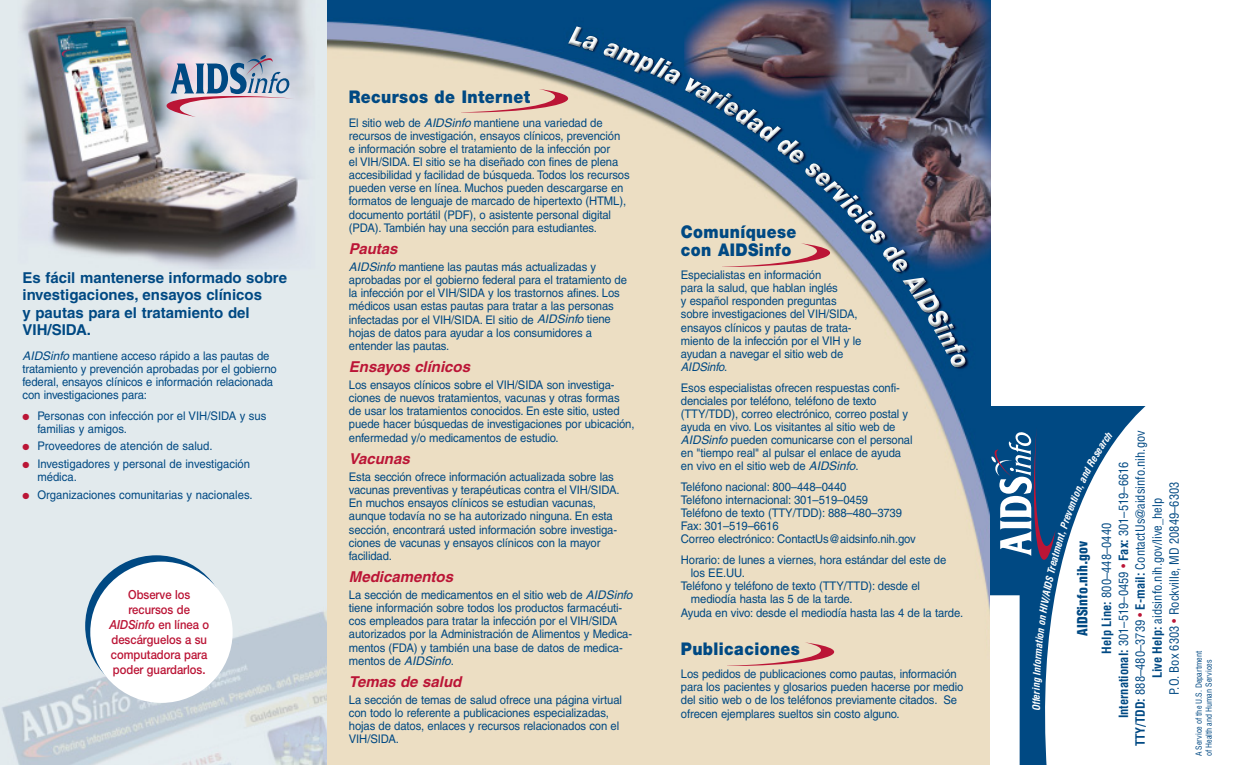
<style>
.page{position:relative;width:1238px;height:765px;background:#fff}
.page>*{position:absolute;margin:0;border:0;box-sizing:border-box;transform-origin:0 0}
.t1{font:900 17.5px/17.5px "Helvetica Neue";letter-spacing:.025em;color:#004983;scale:.9 1}
.t2{font:700 15px/17.5px "Helvetica";color:#004983}
.t3{font:italic 700 15px "Helvetica";color:#bb1536}
.t4{font:900 condensed 13.75px "Helvetica";color:#004983}
.t5{font:condensed 12.5px/16.9px "Helvetica";color:#004983;text-align:center}
.t6{font:500 12.5px/15px "Helvetica Neue";color:#bb1536;text-align:center;scale:.9 1}
.t7{font:11.88px/13.1px "Helvetica";letter-spacing:-.01em;color:#004983;scale:.95 1}
.t8{font:italic 700 condensed 10px "Helvetica";color:#fff}
.t9{font:condensed 8.12px/10px "Helvetica";color:#004983}
.s1{font-style:italic}
.s2{color:#bb1536}
.s3{font-weight:700}
</style>
<div class="page">
<img style="left:326px;top:0;width:664px;height:765px">
<img style="left:568px;top:26px;width:30px;height:25px">
<img style="left:603px;top:43px;width:98px;height:50px">
<img style="left:695px;top:85px;width:86px;height:57px">
<img style="left:776px;top:139px;width:29px;height:26px">
<img style="left:804px;top:162px;width:69px;height:62px">
<img style="left:860px;top:219px;width:26px;height:25px">
<img style="left:881px;top:246px;width:27px;height:27px">
<img style="left:902px;top:278px;width:64px;height:90px">
<svg style="left:0;top:0;width:326px;height:765px;background:#cbd1d5"></svg>
<svg style="left:166px;top:55px;width:128px;height:62px;background:#afb1c5"></svg>
<svg style="left:461px;top:89px;width:107px;height:23px;background:#e5c3b0"></svg>
<svg style="left:990px;top:407px;width:155px;height:358px"></svg>
<svg style="left:727px;top:642px;width:107px;height:24px;background:#e5c3b0"></svg>
<svg style="left:85px;top:555px;width:142px;height:142px"></svg>
<div style="left:90px;top:562px;width:143px;height:141px;background:#fff;border-radius:50%"></div>
<svg style="left:723px;top:243px;width:107px;height:24px;background:#e5c3b0"></svg>
<svg style="left:1032px;top:698px;width:8px;height:13px"></svg>
<svg style="left:991px;top:427px;width:122px;height:263px"></svg>
<p class="t2" style="left:22px;top:270px;width:266px">Es fácil mantenerse informado sobre investigaciones, ensayos clínicos<br>y pautas para el tratamiento del<br>VIH/SIDA.</p>
<p class="t7" style="left:22px;top:350px;width:269px"><span class="s1">AIDSinfo</span>mantiene acceso rápido a las pautas de tratamiento y prevención aprobadas por el gobierno federal, ensayos clínicos e información relacionada con investigaciones para:</p>
<p class="t7" style="left:37px;top:410px;width:243px;text-indent:-15px"><span class="s2">●</span> Personas con infección por el VIH/SIDA y sus familias y amigos.</p>
<p class="t7" style="left:22px;top:441px;width:201px"><span class="s2">●</span> Proveedores de atención de salud.</p>
<p class="t7" style="left:37px;top:458px;width:225px;text-indent:-15px"><span class="s2">●</span> Investigadores y personal de investigación médica.</p>
<p class="t7" style="left:22px;top:489px;width:244px"><span class="s2">●</span> Organizaciones comunitarias y nacionales.</p>
<p class="t6" style="left:109px;top:588px;width:112px">Observe los recursos de<br><span class="s1">AIDSinfo</span> en línea o descárguelos a su computadora para poder guardarlos.</p>
<h1 class="t1" style="left:349px;top:90px;width:203px">Recursos de Internet</h1>
<p class="t7" style="left:349px;top:117px;width:297px">El sitio web de <span class="s1">AIDSinfo</span>mantiene una variedad de recursos de investigación, ensayos clínicos, prevención<br>e información sobre el tratamiento de la infección por<br>el VIH/SIDA. El sitio se ha diseñado con fines de plena accesibilidad y facilidad de búsqueda. Todos los recursos pueden verse en línea. Muchos pueden descargarse en formatos de lenguaje de marcado de hipertexto (HTML), documento portátil (PDF), o asistente personal digital (PDA). También hay una sección para estudiantes.</p>
<p class="t3" style="left:349px;top:243px;width:53px">Pautas</p>
<p class="t7" style="left:349px;top:261px;width:294px"><span class="s1">AIDSinfo</span>mantiene las pautas más actualizadas y aprobadas por el gobierno federal para el tratamiento de la infección por el VIH/SIDA y los trastornos afines. Los médicos usan estas pautas para tratar a las personas infectadas por el VIH/SIDA. El sitio de <span class="s1">AIDSinfo</span>tiene hojas de datos para ayudar a los consumidores a entender las pautas.</p>
<p class="t3" style="left:349px;top:361px;width:126px">Ensayos clínicos</p>
<p class="t7" style="left:349px;top:380px;width:302px">Los ensayos clínicos sobre el VIH/SIDA son investiga&shy;ciones de nuevos tratamientos, vacunas y otras formas de usar los tratamientos conocidos. En este sitio, usted puede hacer búsquedas de investigaciones por ubicación, enfermedad y/o medicamentos de estudio.</p>
<p class="t3" style="left:349px;top:453px;width:65px">Vacunas</p>
<p class="t7" style="left:349px;top:471px;width:286px">Esta sección ofrece información actualizada sobre las vacunas preventivas y terapéuticas contra el VIH/SIDA.<br>En muchos ensayos clínicos se estudian vacunas, aunque todavía no se ha autorizado ninguna. En esta sección, encontrará usted información sobre investiga&shy;ciones de vacunas y ensayos clínicos con la mayor facilidad.</p>
<p class="t3" style="left:349px;top:571px;width:109px">Medicamentos</p>
<p class="t7" style="left:349px;top:590px;width:302px">La sección de medicamentos en el sitio web de <span class="s1">AIDSinfo </span>tiene información sobre todos los productos farmacéuti&shy;cos empleados para tratar la infección por el VIH/SIDA autorizados por la Administración de Alimentos y Medica&shy;mentos (FDA) y también una base de datos de medica&shy;m e n t o s d e <span class="s1">AIDSinfo</span>.</p>
<p class="t3" style="left:349px;top:676px;width:117px">Temas de salud</p>
<p class="t7" style="left:349px;top:695px;width:289px">La sección de temas de salud ofrece una página virtual con todo lo referente a publicaciones especializadas, hojas de datos, enlaces y recursos relacionados con el VIH/SIDA.</p>
<h1 class="t1" style="left:681px;top:225px;width:130px">Comuníquese con AIDSinfo</h1>
<p class="t7" style="left:681px;top:269px;width:191px">Especialistas en información<br>para la salud, que hablan inglés<br>y español responden preguntas sobre investigaciones del VIH/SIDA, ensayos clínicos y pautas de trata&shy;miento de la infección por el VIH y le ayudan a navegar el sitio web de<br><span class="s1">AIDSinfo</span>.</p>
<p class="t7" style="left:681px;top:382px;width:245px">Esos especialistas ofrecen respuestas confi&shy;denciales por teléfono, teléfono de texto (TTY/TDD), correo electrónico, correo postal y ayuda en vivo. Los visitantes al sitio web de <span class="s1">AIDSinfo</span>pueden comunicarse con el personal en "tiempo real" al pulsar el enlace de ayuda en vivo en el sitio web de <span class="s1">AIDSinfo</span>.</p>
<p class="t7" style="left:681px;top:481px;width:249px">Teléfono nacional: 800–448–0440<br>Teléfono internacional: 301–519–0459<br>Teléfono de texto (TTY/TDD): 888–480–3739<br>Fax: 301–519–6616<br>Correo electrónico: ContactUs@aidsinfo.nih.gov</p>
<p class="t7" style="left:681px;top:554px;width:281px">Horario: de lunes a viernes, hora estándar del este de</p>
<p class="t7" style="left:691px;top:568px;width:58px">los EE.UU.</p>
<p class="t7" style="left:681px;top:581px;width:253px">Teléfono y teléfono de texto (TTY/TTD): desde el</p>
<p class="t7" style="left:691px;top:594px;width:172px">mediodía hasta las 5 de la tarde.</p>
<p class="t7" style="left:681px;top:607px;width:299px">Ayuda en vivo: desde el mediodía hasta las 4 de la tarde.</p>
<h1 class="t1" style="left:681px;top:641px;width:134px">Publicaciones</h1>
<p class="t7" style="left:681px;top:669px;width:299px">Los pedidos de publicaciones como pautas, información para los pacientes y glosarios pueden hacerse por medio del sitio web o de los teléfonos previamente citados. Se ofrecen ejemplares sueltos sin costo alguno.</p>
<p class="t8" style="left:1032px;top:700px;width:11px;rotate:-90deg">er</p>
<p class="t4" style="left:1077px;top:636px;width:96px;rotate:-90deg">AIDSinfo.nih.gov</p>
<p class="t5" style="left:1099px;top:746px;width:317px;rotate:-90deg"><span class="s3">Help Line:</span> 800–448–0440<br><span class="s3">International:</span> 301–519–0459 <span class="s2">•</span> <span class="s3">Fax:</span> 301–519–6616<br><span class="s3">TTY/TDD:</span> 888–480–3739 <span class="s2">•</span> <span class="s3">E-mail:</span> ContactUs@aidsinfo.nih.gov <span class="s3">Live Help:</span> aidsinfo.nih.gov/live_help<br>P.O. Box 6303 <span class="s2">•</span> Rockville, MD 20849–6303</p>
<p class="t9" style="left:1194px;top:756px;width:107px;rotate:-90deg">A Service of the U.S. Department of Health and Human Services</p>
</div>
